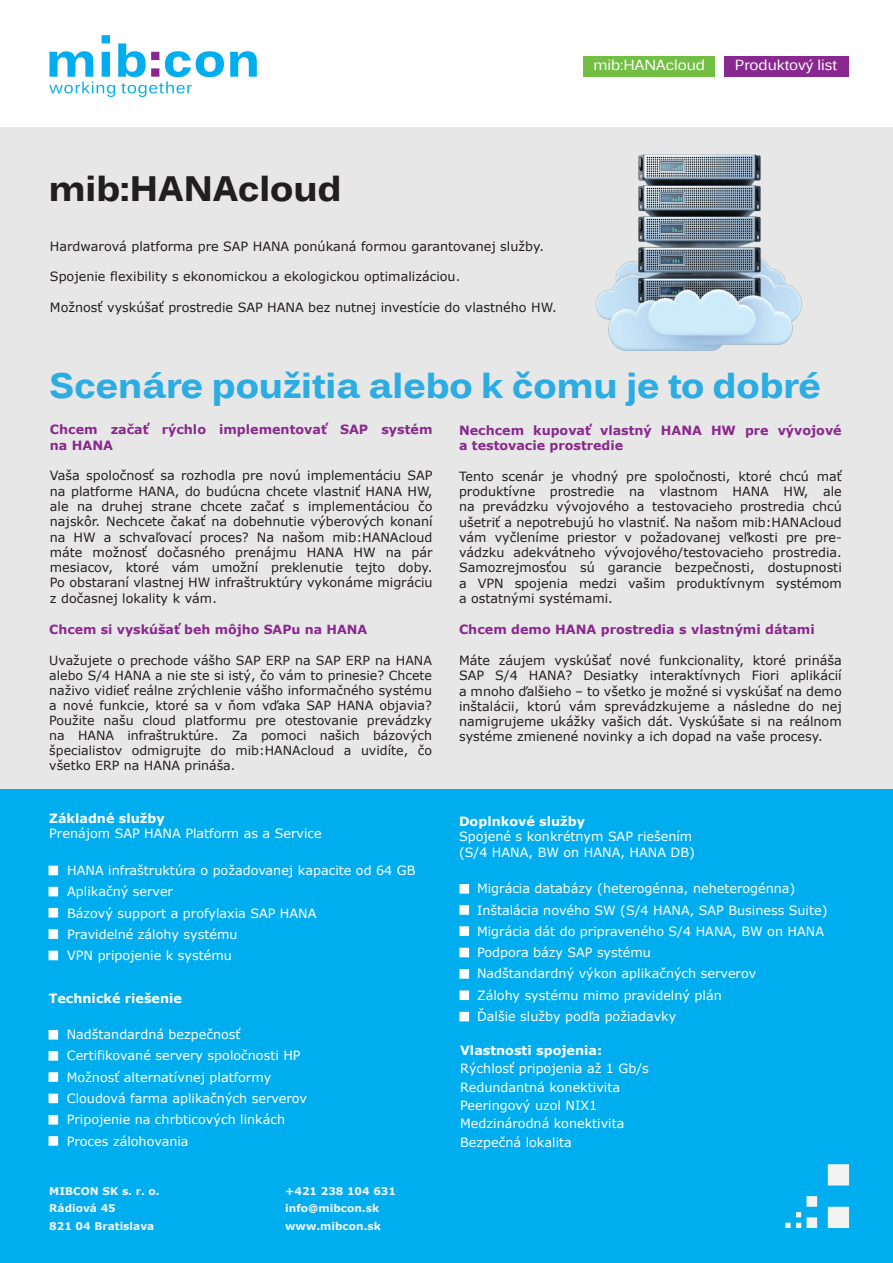
<style>
.page{position:relative;width:893px;height:1263px;background:#fff}
.page>*{position:absolute;margin:0;border:0;box-sizing:border-box;transform-origin:0 0}
.t1{font:700 36px "Endurance Pro";color:#2bace3}
.t2{font:700 36px "Endurance Pro";color:#221e1f}
.t3{font:14.85px "Endurance Pro";color:#fff}
.t4{font:12.75px/15.3px "Verdana";color:#221e1f;text-align:justify}
.t5{font:12.75px/21.3px "Verdana";color:#fff}
.t6{font:700 12.75px/15.3px "Verdana";color:#89298d}
.t7{font:700 12.75px "Verdana";color:#fff}
.t8{font:12.6px/15.1px "Verdana";color:#221e1f;text-align:justify}
.t9{font:700 12.6px "Verdana";color:#89298d}
.t10{font:700 10.65px/17.2px "Verdana";color:#f3f3f4}
</style>
<div class="page">
<div style="left:725px;top:56px;width:124px;height:21px;background:#892890"></div>
<svg style="left:49px;top:35px;width:208px;height:62px"></svg>
<div style="left:584px;top:56px;width:131px;height:21px;background:#72bf44"></div>
<div style="left:0;top:436px;width:893px;height:827px;background:#00aeef"></div>
<div style="left:0;top:128px;width:893px;height:661px;background:#e8e7e8"></div>
<img style="left:595px;top:154px;width:207px;height:197px">
<div style="left:49px;top:866px;width:9px;height:9px;background:#fff"></div>
<div style="left:49px;top:887px;width:9px;height:9px;background:#fff"></div>
<div style="left:49px;top:908px;width:9px;height:9px;background:#fff"></div>
<div style="left:49px;top:929px;width:9px;height:10px;background:#fff;border:2px solid #fff"></div>
<div style="left:49px;top:951px;width:9px;height:9px;background:#fff"></div>
<div style="left:49px;top:1030px;width:9px;height:9px;background:#fff"></div>
<div style="left:49px;top:1051px;width:9px;height:10px;background:#fff;border:2px solid #fff"></div>
<div style="left:49px;top:1072px;width:9px;height:10px;background:#fff;border:2px solid #fff"></div>
<div style="left:49px;top:1093px;width:9px;height:10px;background:#fff;border:2px solid #fff"></div>
<div style="left:49px;top:1115px;width:9px;height:9px;background:#fff"></div>
<div style="left:49px;top:1136px;width:9px;height:10px;background:#fff;border:2px solid #fff"></div>
<div style="left:459px;top:884px;width:10px;height:10px;background:#fff;border:2px solid #fff"></div>
<div style="left:459px;top:905px;width:10px;height:10px;background:#fff;border:2px solid #fff"></div>
<div style="left:459px;top:926px;width:10px;height:10px;background:#fff;border:2px solid #fff"></div>
<div style="left:459px;top:948px;width:10px;height:9px;background:#fff;border:2px solid #fff"></div>
<div style="left:459px;top:969px;width:10px;height:10px;background:#fff;border:2px solid #fff"></div>
<div style="left:459px;top:990px;width:10px;height:10px;background:#fff;border:2px solid #fff"></div>
<div style="left:459px;top:1012px;width:10px;height:9px;background:#fff;border:2px solid #fff"></div>
<svg style="left:785px;top:1164px;width:64px;height:64px"></svg>
<p class="t3" style="left:593px;top:55px;width:113px">mib:HANAcloud</p>
<p class="t3" style="left:735px;top:55px;width:104px">Produktový list</p>
<h1 class="t2" style="left:49px;top:163px;width:294px">mib:HANAcloud</h1>
<p class="t4" style="left:50px;top:238px;width:496px">Hardwarová platforma pre SAP HANA ponúkaná formou garantovanej služby.</p>
<p class="t4" style="left:50px;top:269px;width:412px">Spojenie flexibility s ekonomickou a ekologickou optimalizáciou.</p>
<p class="t4" style="left:50px;top:300px;width:508px">Možnosť vyskúšať prostredie SAP HANA bez nutnej investície do vlastného HW.</p>
<h1 class="t1" style="left:49px;top:360px;width:773px">Scenáre použitia alebo k čomu je to dobré</h1>
<p class="t6" style="left:459px;top:422px;width:384px">Nechcem kupovať vlastný HANA HW pre vývojové a testovacie prostredie</p>
<p class="t4" style="left:459px;top:468px;width:384px">Tento scenár je vhodný pre spoločnosti, ktoré chcú mať produktívne prostredie na vlastnom HANA HW, ale na prevádzku vývojového a testovacieho prostredia chcú ušetriť a nepotrebujú ho vlastniť. Na našom mib:HANAcloud vám vyčleníme priestor v požadovanej veľkosti pre pre&shy;vádzku adekvátneho vývojového/testovacieho prostredia.<br>Samozrejmosťou sú garancie bezpečnosti, dostupnosti a VPN spojenia medzi vašim produktívnym systémom a ostatnými systémami.</p>
<p class="t6" style="left:50px;top:422px;width:384px">Chcem začať rýchlo implementovať SAP systém na HANA</p>
<p class="t4" style="left:50px;top:468px;width:384px">Vaša spoločnosť sa rozhodla pre novú implementáciu SAP na platforme HANA, do budúcna chcete vlastniť HANA HW, ale na druhej strane chcete začať s implementáciou čo najskôr. Nechcete čakať na dobehnutie výberových konaní na HW a schvaľovací proces? Na našom mib:HANAcloud máte možnosť dočasného prenájmu HANA HW na pár mesiacov, ktoré vám umožní preklenutie tejto doby.<br>Po obstaraní vlastnej HW infraštruktúry vykonáme migráciu z dočasnej lokality k vám.</p>
<p class="t9" style="left:49px;top:621px;width:320px">Chcem si vyskúšať beh môjho SAPu na HANA</p>
<p class="t8" style="left:49px;top:652px;width:384px">Uvažujete o prechode vášho SAP ERP na SAP ERP na HANA alebo S/4 HANA a nie ste si istý, čo vám to prinesie? Chcete naživo vidieť reálne zrýchlenie vášho informačného systému a nové funkcie, ktoré sa v ňom vďaka SAP HANA objavia?<br>Použite našu cloud platformu pre otestovanie prevádzky na HANA infraštruktúre. Za pomoci našich bázových špecialistov odmigrujte do mib:HANAcloud a uvidíte, čo všetko ERP na HANA prináša.</p>
<p class="t6" style="left:459px;top:622px;width:357px">Chcem demo HANA prostredia s vlastnými dátami</p>
<p class="t4" style="left:459px;top:652px;width:384px">Máte záujem vyskúšať nové funkcionality, ktoré prináša SAP S/4 HANA? Desiatky interaktívnych Fiori aplikácií a mnoho ďalšieho – to všetko je možné si vyskúšať na demo inštalácii, ktorú vám sprevádzkujeme a následne do nej namigrujeme ukážky vašich dát. Vyskúšate si na reálnom systéme zmienené novinky a ich dopad na vaše procesy.</p>
<p class="t7" style="left:49px;top:809px;width:117px">Základné služby</p>
<p class="t5" style="left:49px;top:823px;width:274px">Prenájom SAP HANA Platform as a Service</p>
<p class="t5" style="left:67px;top:859px;width:350px">HANA infraštruktúra o požadovanej kapacite od 64 GB<br>Aplikačný server<br>Bázový support a profylaxia SAP HANA<br>Pravidelné zálohy systému<br>VPN pripojenie k systému</p>
<p class="t7" style="left:49px;top:989px;width:135px">Technické riešenie</p>
<p class="t5" style="left:67px;top:1024px;width:242px">Nadštandardná bezpečnosť<br>Certifikované servery spoločnosti HP<br>Možnosť alternatívnej platformy<br>Cloudová farma aplikačných serverov<br>Pripojenie na chrbticových linkách<br>Proces zálohovania</p>
<p class="t5" style="left:67px;top:1020px;width:224px;line-height:19.5px">Premenovanie zložky alebo súboru<br>Vytvorenie zložky/upload súboru</p>
<p class="t5" style="left:67px;top:1110px;width:37px">súbor</p>
<p class="t10" style="left:49px;top:1182px;width:112px">MIBCON SK s. r. o.<br>Rádiová 45<br>821 04 Bratislava</p>
<p class="t10" style="left:285px;top:1182px;width:112px">+421 238 104 631 info@mibcon.sk www.mibcon.sk</p>
<p class="t7" style="left:459px;top:812px;width:127px">Doplnkové služby</p>
<p class="t5" style="left:459px;top:829px;width:237px;line-height:15.3px">Spojené s konkrétnym SAP riešením (S/4 HANA, BW on HANA, HANA DB)</p>
<p class="t5" style="left:477px;top:878px;width:352px">Migrácia databázy (heterogénna, neheterogénna)<br>Inštalácia nového SW (S/4 HANA, SAP Business Suite)<br>Migrácia dát do pripraveného S/4 HANA, BW on HANA Podpora bázy SAP systému<br>Nadštandardný výkon aplikačných serverov<br>Zálohy systému mimo pravidelný plán<br>Ďalšie služby podľa požiadavky</p>
<p class="t7" style="left:460px;top:1041px;width:143px">Vlastnosti spojenia:</p>
<p class="t5" style="left:460px;top:1059px;width:190px;line-height:18.3px">Rýchlosť pripojenia až 1 Gb/s<br>Redundantná konektivita<br>Peeringový uzol NIX1<br>Medzinárodná konektivita<br>Bezpečná lokalita</p>
</div>
